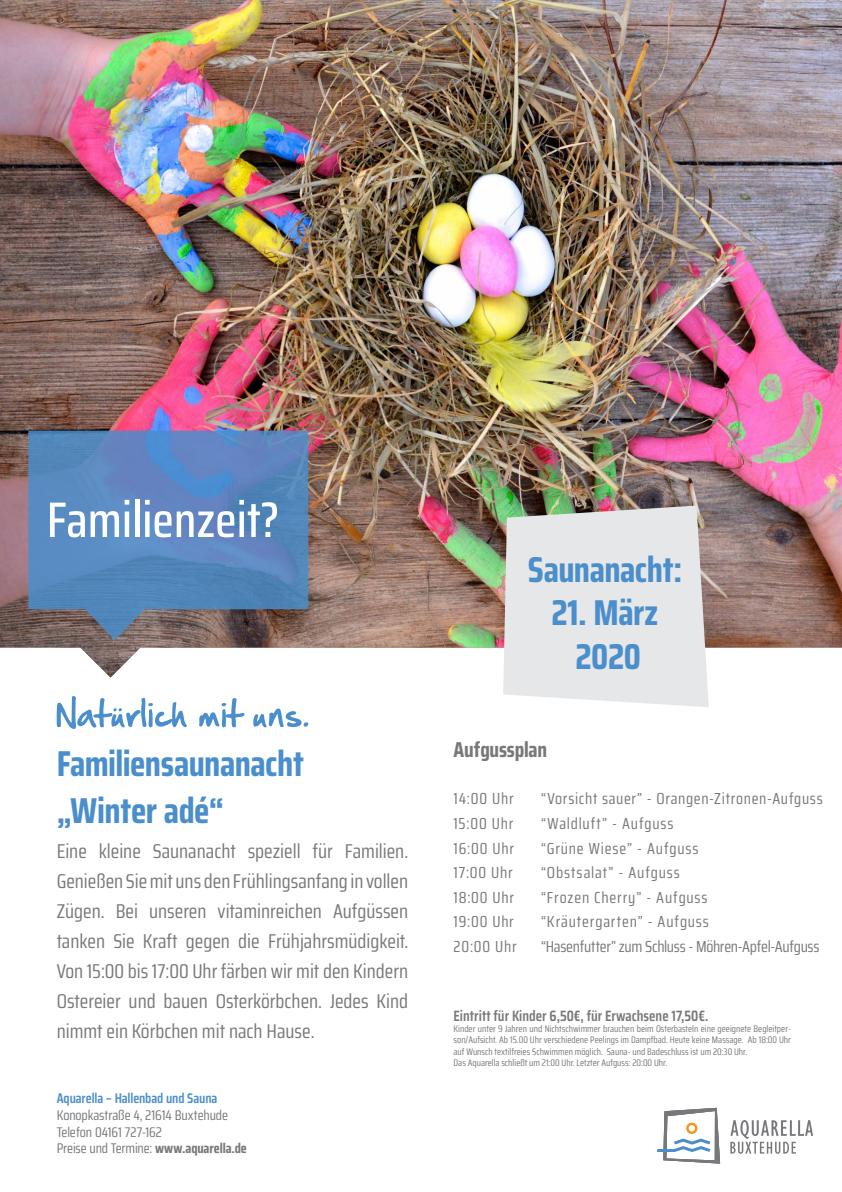
<style>
.page{position:relative;width:842px;height:1192px;background:#fff}
.page>*{position:absolute;margin:0;border:0;box-sizing:border-box;transform-origin:0 0}
.t1{font:500 50px "Saira Condensed";color:#fff}
.t2{font:700 36px/46.8px "Saira Condensed";letter-spacing:-.015em;color:#4a8ecc}
.t3{font:700 21.5px "Saira Condensed";letter-spacing:-.01em;color:#77787b}
.t4{font:20px/30px "Saira Condensed";color:#77787b;text-align:justify}
.t5{font:16px "Saira Condensed";letter-spacing:.045em;color:#77787b}
.t6{font:16px "Saira Condensed";letter-spacing:-.015em;color:#77787b}
.t7{font:600 15px "Saira Condensed";color:#77787b}
.t8{font:14px/16.8px "Saira Condensed";letter-spacing:-.01em;color:#77787b}
.t9{font:600 14px "Saira Condensed";letter-spacing:-.01em;color:#4a8ecc}
.t10{font:9.5px/11.4px "Saira Condensed";color:#77787b}
.s1{font-weight:700}
</style>
<div class="page">
<img style="left:0;top:0;width:842px;height:677px">
<svg style="left:28px;top:431px;width:280px;height:209px;background:#5c81b0"></svg>
<svg style="left:57px;top:696px;width:130px;height:33px"></svg>
<svg style="left:199px;top:698px;width:45px;height:30px"></svg>
<svg style="left:253px;top:708px;width:55px;height:19px"></svg>
<svg style="left:657px;top:1108px;width:63px;height:56px"></svg>
<svg style="left:730px;top:1120px;width:83px;height:34px"></svg>
<svg style="left:503px;top:506px;width:206px;height:201px;background:#e0e1e0"></svg>
<h1 class="t1" style="left:47px;top:482px;width:234px">Familienzeit?</h1>
<h2 class="t2" style="left:528px;top:546px;width:156px">Saunanacht:</h2>
<h2 class="t2" style="left:551px;top:591px;width:108px;line-height:43.2px;text-align:center">21. März<br>2020</h2>
<h2 class="t2" style="left:57px;top:740px;width:249px">Familiensaunanacht „Winter adé“</h2>
<h3 class="t3" style="left:454px;top:733px;width:95px">Aufgussplan</h3>
<h3 class="t5" style="left:454px;top:787px;width:61px">14:00 Uhr</h3>
<h3 class="t5" style="left:541px;top:787px;width:283px">“Vorsicht sauer” - Orangen-Zitronen-Aufguss</h3>
<h3 class="t5" style="left:454px;top:812px;width:61px">15:00 Uhr</h3>
<h3 class="t5" style="left:541px;top:812px;width:134px">“Waldluft” - Aufguss</h3>
<h3 class="t5" style="left:454px;top:836px;width:62px">16:00 Uhr</h3>
<h3 class="t5" style="left:541px;top:836px;width:159px">“Grüne Wiese” - Aufguss</h3>
<h3 class="t5" style="left:454px;top:861px;width:61px">17:00 Uhr</h3>
<h3 class="t5" style="left:541px;top:861px;width:140px">“Obstsalat” - Aufguss</h3>
<h3 class="t5" style="left:454px;top:885px;width:62px">18:00 Uhr</h3>
<h3 class="t5" style="left:541px;top:885px;width:168px">“Frozen Cherry” - Aufguss</h3>
<h3 class="t5" style="left:454px;top:910px;width:62px">19:00 Uhr</h3>
<h3 class="t5" style="left:541px;top:910px;width:169px">“Kräutergarten” - Aufguss</h3>
<h3 class="t5" style="left:454px;top:935px;width:65px">20:00 Uhr</h3>
<h3 class="t6" style="left:541px;top:935px;width:280px">“Hasenfutter” zum Schluss - Möhren-Apfel-Aufguss</h3>
<p class="t4" style="left:57px;top:836px;width:353px">Eine kleine Saunanacht speziell für Familien.<br>Genießen Sie mit uns den Frühlingsanfang in vollen Zügen. Bei unseren vitaminreichen Aufgüssen tanken Sie Kraft gegen die Frühjahrsmüdigkeit.<br>Von 15:00 bis 17:00 Uhr färben wir mit den Kindern Ostereier und bauen Osterkörbchen. Jedes Kind nimmt ein Körbchen mit nach Hause.</p>
<h3 class="t7" style="left:454px;top:1004px;width:256px">Eintritt für Kinder 6,50€, für Erwachsene 17,50€.</h3>
<p class="t10" style="left:454px;top:1023px;width:339px">Kinder unter 9 Jahren und Nichtschwimmer brauchen beim Osterbasteln eine geeignete Begleitper&shy;son/Aufsicht. Ab 15.00 Uhr verschiedene Peelings im Dampfbad. Heute keine Massage. Ab 18:00 Uhr auf Wunsch textilfreies Schwimmen möglich. Sauna- und Badeschluss ist um 20:30 Uhr.<br>Das Aquarella schließt um 21:00 Uhr. Letzter Aufguss: 20:00 Uhr.</p>
<h3 class="t9" style="left:57px;top:1088px;width:162px">Aquarella – Hallenbad und Sauna</h3>
<h3 class="t8" style="left:57px;top:1106px;width:192px">Konopkastraße 4, 21614 Buxtehude<br>Telefon 04161 727-162<br>Preise und Termine: <span class="s1">www.aquarella.de</span></h3>
</div>
